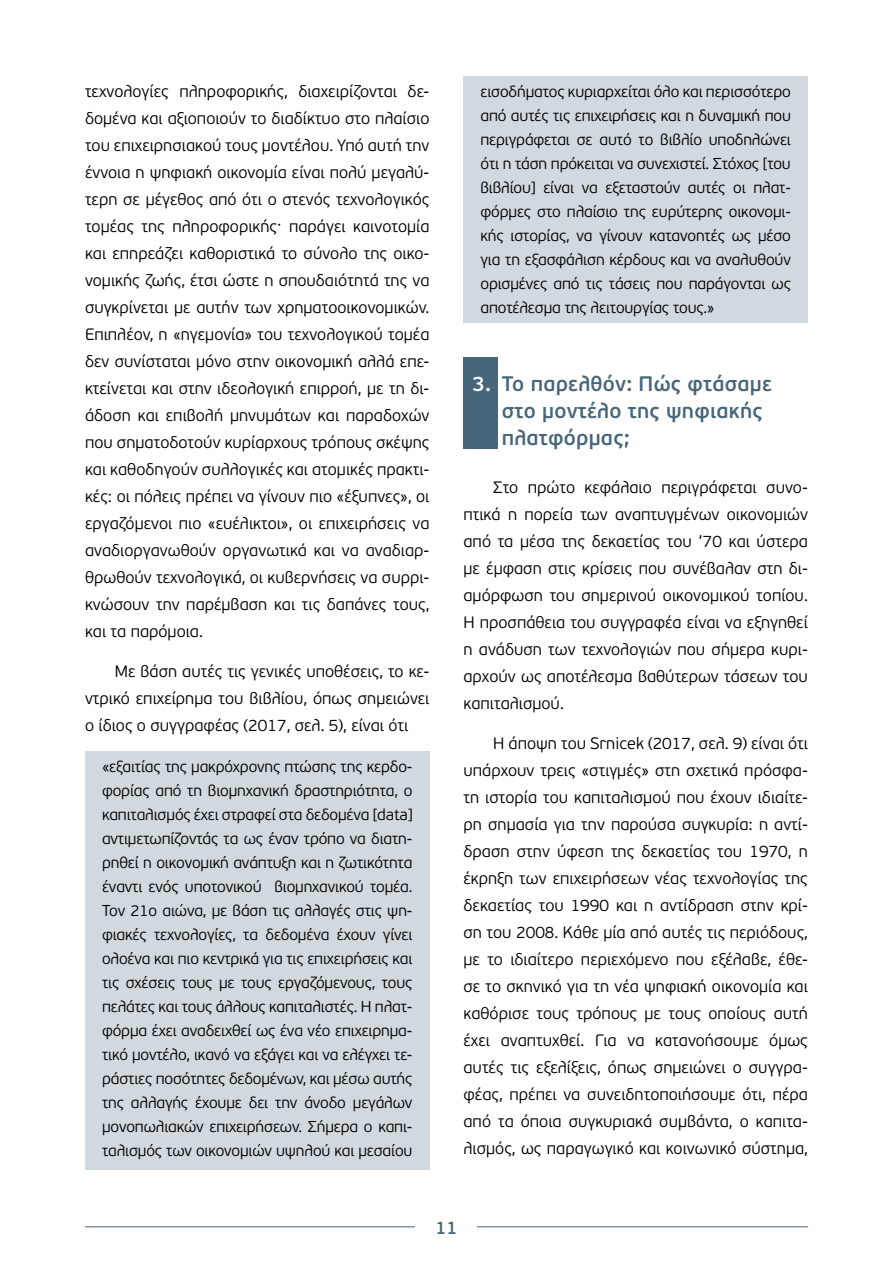
<style>
.page{position:relative;width:893px;height:1263px;background:#fff}
.page>*{position:absolute;margin:0;border:0;box-sizing:border-box;transform-origin:0 0}
.t1{font:600 21px/27px "PF Beau Sans Pro";letter-spacing:.01em;color:#476679}
.t2{font:600 18px "PF Beau Sans Pro";color:#476679}
.Κείμενο{font:300 16.5px/27px "PF Beau Sans Pro";color:#000;text-align:justify}
.Παραθέματα{font:300 15.75px/24px "PF Beau Sans Pro";letter-spacing:-.01em;color:#000;text-align:justify}
.s1{color:#fff}
</style>
<div class="page">
<hr style="left:85px;top:1226px;width:723px;height:1px;background:#476679">
<div style="left:416px;top:1203px;width:61px;height:49px;background:#fff"></div>
<div style="left:463px;top:357px;width:34px;height:92px;background:#476679"></div>
<div style="left:85px;top:750px;width:344px;height:419px;background:#d1d9de"></div>
<div style="left:463px;top:77px;width:345px;height:246px;background:#d1d9de"></div>
<p class="Κείμενο" style="left:85px;top:79px;width:346px">τεχνολογίες πληροφορικής, διαχειρίζονται δε&shy;δομένα και αξιοποιούν το διαδίκτυο στο πλαίσιο του επιχειρησιακού τους μοντέλου. Υπό αυτή την έννοια η ψηφιακή οικονομία είναι πολύ μεγαλύ&shy;τερη σε μέγεθος από ότι ο στενός τεχνολογικός τομέας της πληροφορικής· παράγει καινοτομία και επηρεάζει καθοριστικά το σύνολο της οικο&shy;νομικής ζωής, έτσι ώστε η σπουδαιότητά της να συγκρίνεται με αυτήν των χρηματοοικονομικών.<br>Επιπλέον, η «ηγεμονία» του τεχνολογικού τομέα δεν συνίσταται μόνο στην οικονομική αλλά επε&shy;κτείνεται και στην ιδεολογική επιρροή, με τη δι&shy;άδοση και επιβολή μηνυμάτων και παραδοχών που σηματοδοτούν κυρίαρχους τρόπους σκέψης και καθοδηγούν συλλογικές και ατομικές πρακτι&shy;κές: οι πόλεις πρέπει να γίνουν πιο «έξυπνες», οι εργαζόμενοι πιο «ευέλικτοι», οι επιχειρήσεις να αναδιοργανωθούν οργανωτικά και να αναδιαρ&shy;θρωθούν τεχνολογικά, οι κυβερνήσεις να συρρι&shy;κνώσουν την παρέμβαση και τις δαπάνες τους, και τα παρόμοια.</p>
<p class="Κείμενο" style="left:85px;top:658px;width:346px;text-indent:30px">Με βάση αυτές τις γενικές υποθέσεις, το κε&shy;ντρικό επιχείρημα του βιβλίου, όπως σημειώνει ο ίδιος ο συγγραφέας (2017, σελ. 5), είναι ότι</p>
<p class="Παραθέματα" style="left:102px;top:755px;width:312px">«εξαιτίας της μακρόχρονης πτώσης της κερδο&shy;φορίας από τη βιομηχανική δραστηριότητα, ο καπιταλισμός έχει στραφεί στα δεδομένα [data] αντιμετωπίζοντάς τα ως έναν τρόπο να διατη&shy;ρηθεί η οικονομική ανάπτυξη και η ζωτικότητα έναντι ενός υποτονικού βιομηχανικού τομέα.<br>Τον 21ο αιώνα, με βάση τις αλλαγές στις ψη&shy;φιακές τεχνολογίες, τα δεδομένα έχουν γίνει ολοένα και πιο κεντρικά για τις επιχειρήσεις και τις σχέσεις τους με τους εργαζόμενους, τους πελάτες και τους άλλους καπιταλιστές. Η πλατ&shy;φόρμα έχει αναδειχθεί ως ένα νέο επιχειρημα&shy;τικό μοντέλο, ικανό να εξάγει και να ελέγχει τε&shy;ράστιες ποσότητες δεδομένων, και μέσω αυτής της αλλαγής έχουμε δει την άνοδο μεγάλων μονοπωλιακών επιχειρήσεων. Σήμερα ο καπι&shy;ταλισμός των οικονομιών υψηλού και μεσαίου</p>
<p class="Παραθέματα" style="left:480px;top:80px;width:312px">εισοδήματος κυριαρχείται όλο και περισσότερο από αυτές τις επιχειρήσεις και η δυναμική που περιγράφεται σε αυτό το βιβλίο υποδηλώνει ότι η τάση πρόκειται να συνεχιστεί. Στόχος [του βιβλίου] είναι να εξεταστούν αυτές οι πλατ&shy;φόρμες στο πλαίσιο της ευρύτερης οικονομι&shy;κής ιστορίας, να γίνουν κατανοητές ως μέσο για τη εξασφάλιση κέρδους και να αναλυθούν ορισμένες από τις τάσεις που παράγονται ως αποτέλεσμα της λειτουργίας τους.»</p>
<p class="t1" style="left:502px;top:371px;width:272px;text-indent:-30px"><span class="s1">3.</span> Το παρελθόν: Πώς φτάσαμε στο μοντέλο της ψηφιακής πλατφόρμας;</p>
<p class="Κείμενο" style="left:463px;top:474px;width:346px;text-indent:30px">Στο πρώτο κεφάλαιο περιγράφεται συνο&shy;πτικά η πορεία των αναπτυγμένων οικονομιών από τα μέσα της δεκαετίας του ’70 και ύστερα με έμφαση στις κρίσεις που συνέβαλαν στη δι&shy;αμόρφωση του σημερινού οικονομικού τοπίου.<br>Η προσπάθεια του συγγραφέα είναι να εξηγηθεί η ανάδυση των τεχνολογιών που σήμερα κυρι&shy;αρχούν ως αποτέλεσμα βαθύτερων τάσεων του καπιταλισμού.</p>
<p class="Κείμενο" style="left:463px;top:730px;width:346px;text-indent:30px">Η άποψη του Srnicek (2017, σελ. 9) είναι ότι υπάρχουν τρεις «στιγμές» στη σχετικά πρόσφα&shy;τη ιστορία του καπιταλισμού που έχουν ιδιαίτε&shy;ρη σημασία για την παρούσα συγκυρία: η αντί&shy;δραση στην ύφεση της δεκαετίας του 1970, η έκρηξη των επιχειρήσεων νέας τεχνολογίας της δεκαετίας του 1990 και η αντίδραση στην κρί&shy;ση του 2008. Κάθε μία από αυτές τις περιόδους, με το ιδιαίτερο περιεχόμενο που εξέλαβε, έθε&shy;σε το σκηνικό για τη νέα ψηφιακή οικονομία και καθόρισε τους τρόπους με τους οποίους αυτή έχει αναπτυχθεί. Για να κατανοήσουμε όμως αυτές τις εξελίξεις, όπως σημειώνει ο συγγρα&shy;φέας, πρέπει να συνειδητοποιήσουμε ότι, πέρα από τα όποια συγκυριακά συμβάντα, ο καπιτα&shy;λισμός, ως παραγωγικό και κοινωνικό σύστημα,</p>
<p class="t2" style="left:435px;top:1217px;width:24px">11</p>
</div>
